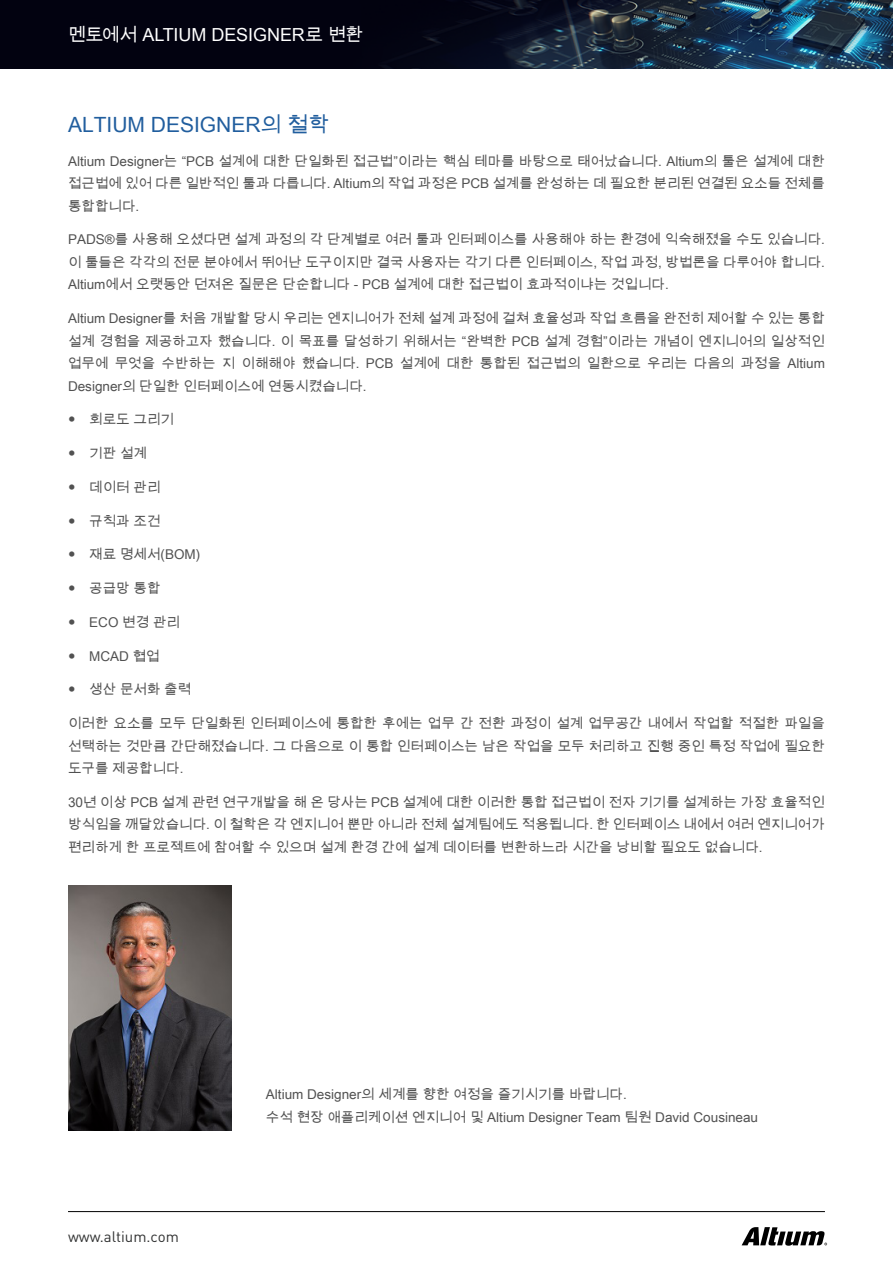
<style>
.page{position:relative;width:893px;height:1263px;background:#fff}
.page>*{position:absolute;margin:0;border:0;box-sizing:border-box;transform-origin:0 0}
.t1{font:21px "Arial Unicode MS";color:#215e9e}
.t2{font:18px "Arial Unicode MS";letter-spacing:-.005em;color:#fff}
.t3{font:15px "DIN Pro";color:#313232}
.t4{font:13.5px/22.5px "Arial Unicode MS";color:#515151;text-align:justify}
</style>
<div class="page">
<img style="left:0;top:0;width:893px;height:68px">
<svg style="left:742px;top:1227px;width:85px;height:19px"></svg>
<hr style="left:68px;top:1211px;width:757px;height:1px;background:#000">
<img style="left:68px;top:885px;width:164px;height:246px">
<h2 class="t2" style="left:68px;top:22px;width:297px">멘토에서 ALTIUM DESIGNER로 변환</h2>
<h1 class="t1" style="left:68px;top:109px;width:263px">ALTIUM DESIGNER의 철학</h1>
<p class="t4" style="left:68px;top:149px;width:758px">Altium Designer는 “PCB 설계에 대한 단일화된 접근법”이라는 핵심 테마를 바탕으로 태어났습니다. Altium의 툴은 설계에 대한 접근법에 있어 다른 일반적인 툴과 다릅니다. Altium의 작업 과정은 PCB 설계를 완성하는 데 필요한 분리된 연결된 요소들 전체를 통합합니다.</p>
<p class="t4" style="left:68px;top:228px;width:758px">PADS®를 사용해 오셨다면 설계 과정의 각 단계별로 여러 툴과 인터페이스를 사용해야 하는 환경에 익숙해졌을 수도 있습니다. 이 툴들은 각각의 전문 분야에서 뛰어난 도구이지만 결국 사용자는 각기 다른 인터페이스, 작업 과정, 방법론을 다루어야 합니다.<br>Altium에서 오랫동안 던져온 질문은 단순합니다 - PCB 설계에 대한 접근법이 효과적이냐는 것입니다.</p>
<p class="t4" style="left:68px;top:307px;width:758px">Altium Designer를 처음 개발할 당시 우리는 엔지니어가 전체 설계 과정에 걸쳐 효율성과 작업 흐름을 완전히 제어할 수 있는 통합 설계 경험을 제공하고자 했습니다. 이 목표를 달성하기 위해서는 “완벽한 PCB 설계 경험”이라는 개념이 엔지니어의 일상적인 업무에 무엇을 수반하는 지 이해해야 했습니다. PCB 설계에 대한 통합된 접근법의 일환으로 우리는 다음의 과정을 Altium Designer의 단일한 인터페이스에 연동시켰습니다.</p>
<p class="t4" style="left:89px;top:408px;width:86px">회로도 그리기</p>
<p class="t4" style="left:89px;top:442px;width:59px">기판 설계</p>
<p class="t4" style="left:89px;top:476px;width:73px">데이터 관리</p>
<p class="t4" style="left:89px;top:509px;width:73px">규칙과 조건</p>
<p class="t4" style="left:89px;top:543px;width:112px">재료 명세서(BOM)</p>
<p class="t4" style="left:89px;top:577px;width:73px">공급망 통합</p>
<p class="t4" style="left:89px;top:611px;width:92px">ECO 변경 관리</p>
<p class="t4" style="left:89px;top:644px;width:72px">MCAD 협업</p>
<p class="t4" style="left:89px;top:678px;width:104px">생산 문서화 출력</p>
<p class="t4" style="left:68px;top:712px;width:758px">이러한 요소를 모두 단일화된 인터페이스에 통합한 후에는 업무 간 전환 과정이 설계 업무공간 내에서 작업할 적절한 파일을 선택하는 것만큼 간단해졌습니다. 그 다음으로 이 통합 인터페이스는 남은 작업을 모두 처리하고 진행 중인 특정 작업에 필요한 도구를 제공합니다.</p>
<p class="t4" style="left:68px;top:791px;width:758px">30년 이상 PCB 설계 관련 연구개발을 해 온 당사는 PCB 설계에 대한 이러한 통합 접근법이 전자 기기를 설계하는 가장 효율적인 방식임을 깨달았습니다. 이 철학은 각 엔지니어 뿐만 아니라 전체 설계팀에도 적용됩니다. 한 인터페이스 내에서 여러 엔지니어가 편리하게 한 프로젝트에 참여할 수 있으며 설계 환경 간에 설계 데이터를 변환하느라 시간을 낭비할 필요도 없습니다.</p>
<p class="t3" style="left:68px;top:1226px;width:112px">www.altium.com</p>
<p class="t4" style="left:266px;top:1083px;width:494px">Altium Designer의 세계를 향한 여정을 즐기시기를 바랍니다.<br>수석 현장 애플리케이션 엔지니어 및 Altium Designer Team 팀원 David Cousineau</p>
</div>
